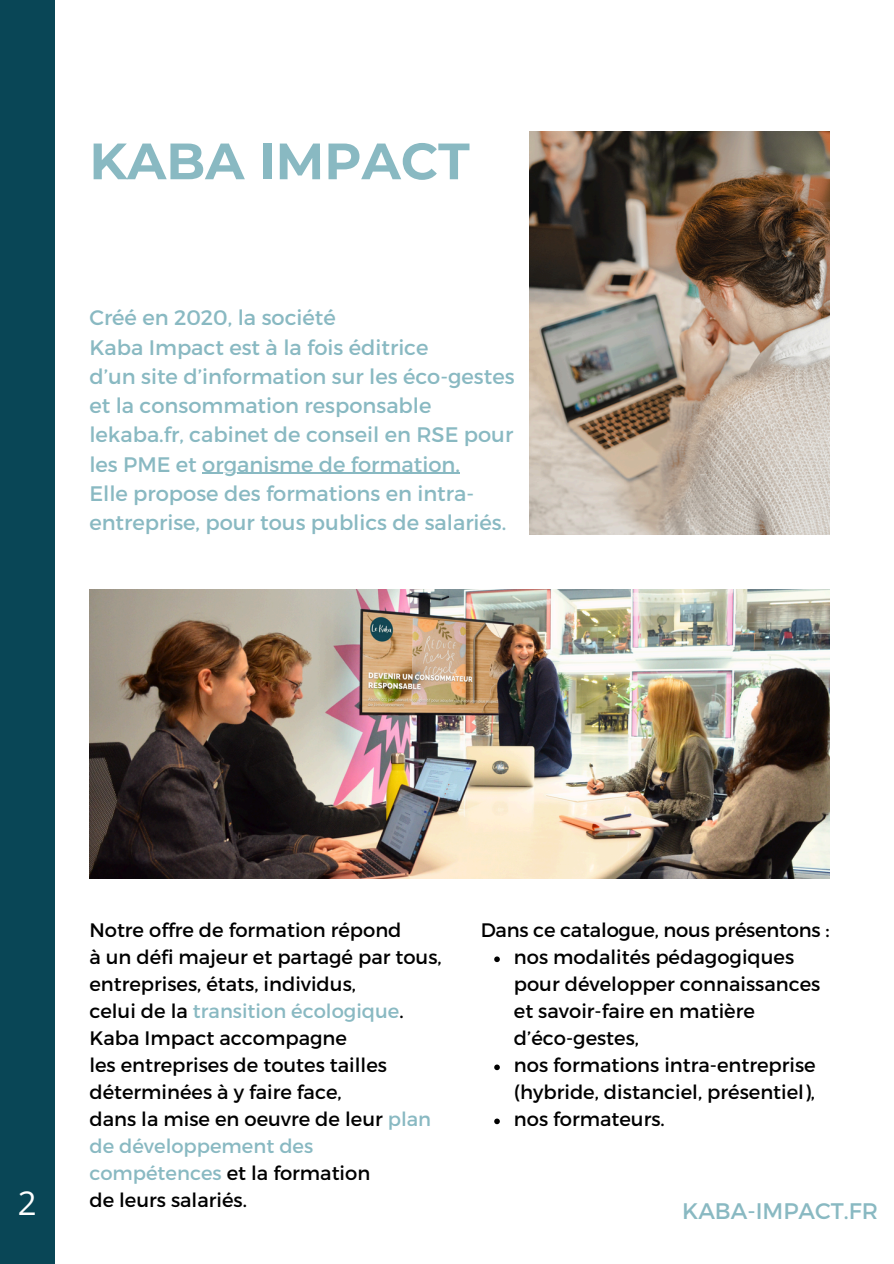
<style>
.page{position:relative;width:894px;height:1264px;background:#fff}
.page>*{position:absolute;margin:0;border:0;box-sizing:border-box;transform-origin:0 0}
.t1{font:700 51px "Montserrat";color:#89b9c2}
.t2{font:33px "Open Sans";color:#fff}
.t3{font:22.5px "Montserrat";color:#89b9c2}
.t4{font:21px/29.2px "Montserrat";color:#89b9c2}
.t5{font:19.5px/27px "Montserrat";color:#000}
.t6{font:19.5px "Montserrat";color:#89b9c2}
.s1{color:#000}
.s2{color:#89b9c2}
</style>
<div class="page">
<div style="left:0;top:0;width:55px;height:1263px;background:#094656"></div>
<img style="left:529px;top:132px;width:299px;height:403px">
<img style="left:89px;top:589px;width:739px;height:289px">
<hr style="left:202px;top:473px;width:258px;height:1px;background:#89b9c2">
<svg style="left:494px;top:956px;width:5px;height:6px"></svg>
<svg style="left:494px;top:1064px;width:5px;height:6px"></svg>
<svg style="left:494px;top:1118px;width:5px;height:6px"></svg>
<p class="t1" style="left:89px;top:130px;width:382px">KABA IMPACT</p>
<h1 class="t4" style="left:89px;top:302px;width:426px">Créé en 2020, la société<br>Kaba Impact est à la fois éditrice<br>d’un site d’information sur les éco-gestes et la consommation responsable lekaba.fr, cabinet de conseil en RSE pour les PME et organisme de formation.</h1>
<h3 class="t4" style="left:89px;top:478px;width:418px">Elle propose des formations en intra&shy;entreprise, pour tous publics de salariés.</h3>
<h2 class="t2" style="left:18px;top:1180px;width:20px">2</h2>
<p class="t5" style="left:89px;top:915px;width:313px">Notre offre de formation répond</p>
<p class="t5" style="left:89px;top:942px;width:354px">à un défi majeur et partagé par tous, entreprises, états, individus,</p>
<p class="t6" style="left:89px;top:998px;width:316px"><span class="s1">celui de la</span> transition écologique<span class="s1">.</span></p>
<p class="t5" style="left:89px;top:1023px;width:259px">Kaba Impact accompagne</p>
<p class="t5" style="left:89px;top:1050px;width:299px">les entreprises de toutes tailles déterminées à y faire face,</p>
<p class="t5" style="left:89px;top:1104px;width:343px">dans la mise en oeuvre de leur <span class="s2">plan de développement des compétences</span> et la formation</p>
<p class="t5" style="left:89px;top:1185px;width:159px">de leurs salariés.</p>
<p class="t5" style="left:480px;top:915px;width:350px">Dans ce catalogue, nous présentons :</p>
<p class="t5" style="left:513px;top:942px;width:308px">nos modalités pédagogiques pour développer connaissances et savoir-faire en matière d’éco-gestes,</p>
<p class="t5" style="left:513px;top:1050px;width:303px">nos formations intra-entreprise (hybride, distanciel, présentiel),</p>
<h2 class="t5" style="left:513px;top:1104px;width:152px">nos formateurs.</h2>
<p class="t3" style="left:682px;top:1196px;width:197px">KABA-IMPACT.FR</p>
</div>
